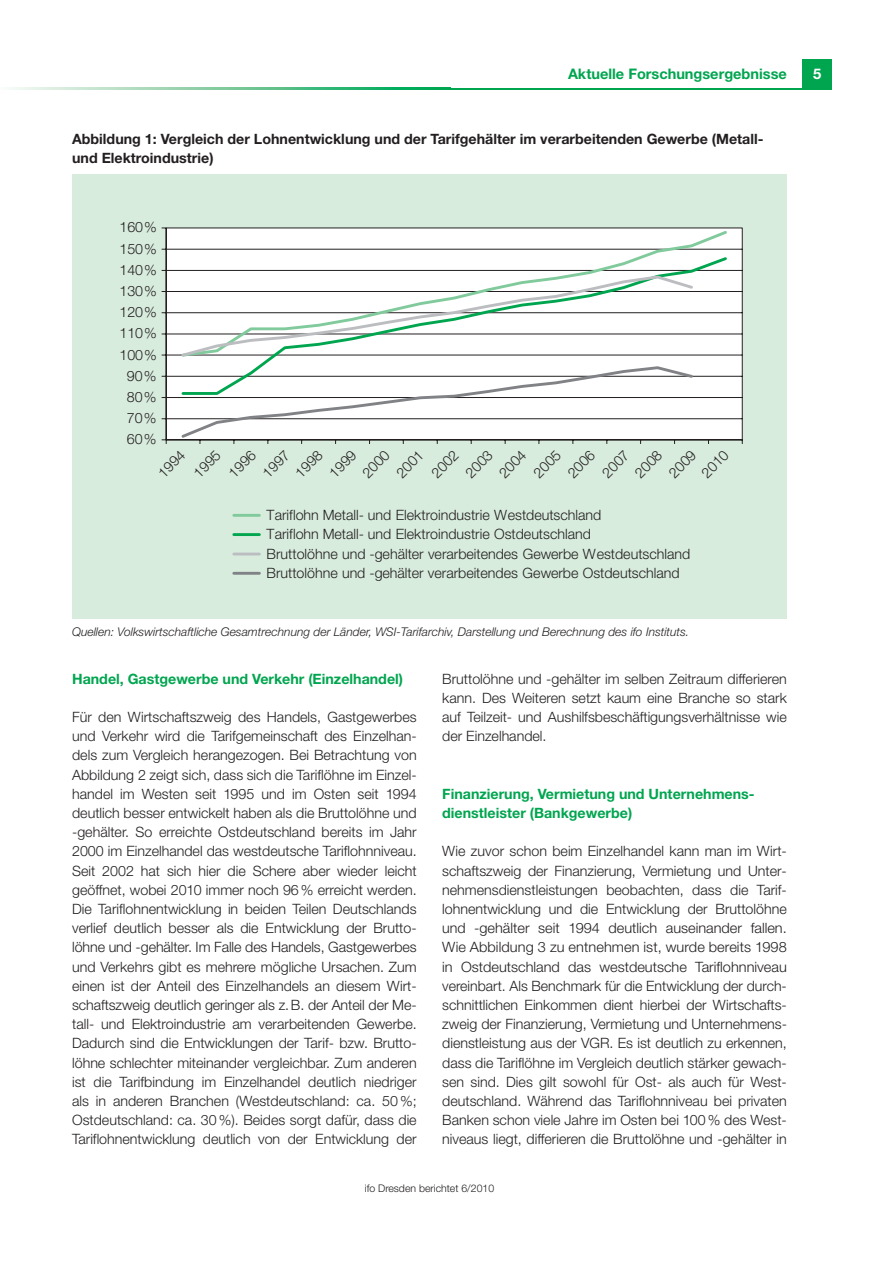
<style>
.page{position:relative;width:893px;height:1263px;background:#fff}
.page>*{position:absolute;margin:0;border:0;box-sizing:border-box;transform-origin:0 0}
.t1{font:700 14.7px "Helvetica Neue";color:#fff}
.t2{font:700 14.55px "Helvetica Neue";color:#00a54f}
.t3{font:300 14.25px/19.2px "Helvetica Neue";color:#231f20;text-align:justify}
.t4{font:700 14.25px/18.8px "Helvetica Neue";color:#231f20}
.t5{font:700 14.25px/19.2px "Helvetica Neue";color:#00a54f}
.t6{font:italic 300 12px "Helvetica Neue";color:#231f20}
.t7{font:300 10.5px "Helvetica Neue";color:#231f20}
</style>
<div class="page">
<div style="left:802px;top:60px;width:30px;height:29px;background:#00a54f"></div>
<hr style="left:447px;top:88px;width:385px;height:1px;background:#00a54f">
<svg style="left:11px;top:88px;width:436px;height:1px"></svg>
<div style="left:72px;top:174px;width:714px;height:445px;background:#d8ecdd"></div>
<svg style="left:161px;top:227px;width:581px;height:217px"></svg>
<svg style="left:180px;top:229px;width:549px;height:26px;background:#f4f5f4"></svg>
<svg style="left:180px;top:255px;width:549px;height:141px;background:#f2f4f3"></svg>
<svg style="left:179px;top:274px;width:516px;height:85px;background:#e9efeb"></svg>
<svg style="left:179px;top:365px;width:516px;height:75px;background:#edeeed"></svg>
<hr style="left:234px;top:514px;width:25px;height:3px;background:#80ca9c">
<hr style="left:234px;top:533px;width:25px;height:3px;background:#00a54f">
<hr style="left:234px;top:553px;width:25px;height:2px;background:#bcbdc0">
<hr style="left:234px;top:572px;width:25px;height:3px;background:#808285">
<p class="t2" style="left:568px;top:69px;width:220px">Aktuelle Forschungsergebnisse</p>
<p class="t4" style="left:72px;top:131px;width:693px">Abbildung 1: Vergleich der Lohnentwicklung und der Tarifgehälter im verarbeitenden Gewerbe (Metall&shy;und Elektroindustrie)</p>
<p class="t3" style="left:119px;top:219px;width:39px">160%</p>
<p class="t3" style="left:119px;top:240px;width:39px">150%</p>
<p class="t3" style="left:119px;top:261px;width:39px">140%</p>
<p class="t3" style="left:119px;top:283px;width:39px">130%</p>
<p class="t3" style="left:119px;top:304px;width:39px">120%</p>
<p class="t3" style="left:119px;top:325px;width:39px">110%</p>
<p class="t3" style="left:119px;top:346px;width:39px">100%</p>
<p class="t3" style="left:127px;top:367px;width:31px">90%</p>
<p class="t3" style="left:127px;top:389px;width:31px">80%</p>
<p class="t3" style="left:127px;top:410px;width:31px">70%</p>
<p class="t3" style="left:127px;top:431px;width:31px">60%</p>
<p class="t3" style="left:155px;top:469px;width:33px;rotate:-45deg">1994</p>
<p class="t3" style="left:190px;top:469px;width:33px;rotate:-45deg">1995</p>
<p class="t3" style="left:225px;top:469px;width:33px;rotate:-45deg">1996</p>
<p class="t3" style="left:259px;top:469px;width:33px;rotate:-45deg">1997</p>
<p class="t3" style="left:292px;top:469px;width:33px;rotate:-45deg">1998</p>
<p class="t3" style="left:326px;top:469px;width:33px;rotate:-45deg">1999</p>
<p class="t3" style="left:359px;top:469px;width:33px;rotate:-45deg">2000</p>
<p class="t3" style="left:393px;top:469px;width:33px;rotate:-45deg">2001</p>
<p class="t3" style="left:428px;top:469px;width:33px;rotate:-45deg">2002</p>
<p class="t3" style="left:462px;top:469px;width:33px;rotate:-45deg">2003</p>
<p class="t3" style="left:495px;top:469px;width:33px;rotate:-45deg">2004</p>
<p class="t3" style="left:530px;top:469px;width:33px;rotate:-45deg">2005</p>
<p class="t3" style="left:564px;top:469px;width:33px;rotate:-45deg">2006</p>
<p class="t3" style="left:598px;top:469px;width:33px;rotate:-45deg">2007</p>
<p class="t3" style="left:631px;top:469px;width:33px;rotate:-45deg">2008</p>
<p class="t3" style="left:665px;top:469px;width:33px;rotate:-45deg">2009</p>
<p class="t3" style="left:698px;top:469px;width:33px;rotate:-45deg">2010</p>
<p class="t3" style="left:267px;top:507px;width:425px;text-align:left">Tariflohn Metall- und Elektroindustrie Westdeutschland<br>Tariflohn Metall- und Elektroindustrie Ostdeutschland<br>Bruttolöhne und -gehälter verarbeitendes Gewerbe Westdeutschland Bruttolöhne und -gehälter verarbeitendes Gewerbe Ostdeutschland</p>
<p class="t6" style="left:72px;top:628px;width:618px">Quellen: Volkswirtschaftliche Gesamtrechnung der Länder, WSI-Tarifarchiv, Darstellung und Berechnung des ifo Instituts.</p>
<p class="t5" style="left:72px;top:670px;width:332px">Handel, Gastgewerbe und Verkehr (Einzelhandel)</p>
<p class="t3" style="left:72px;top:709px;width:346px">Für den Wirtschaftszweig des Handels, Gastgewerbes und Verkehr wird die Tarifgemeinschaft des Einzelhan&shy;dels zum Vergleich herangezogen. Bei Betrachtung von Abbildung 2 zeigt sich, dass sich die Tariflöhne im Einzel&shy;handel im Westen seit 1995 und im Osten seit 1994 deutlich besser entwickelt haben als die Bruttolöhne und -gehälter. So erreichte Ostdeutschland bereits im Jahr 2000 im Einzelhandel das westdeutsche Tariflohnniveau.<br>Seit 2002 hat sich hier die Schere aber wieder leicht geöffnet, wobei 2010 immer noch 96 % erreicht werden.<br>Die Tariflohnentwicklung in beiden Teilen Deutschlands verlief deutlich besser als die Entwicklung der Brutto - löhne und -gehälter. Im Falle des Handels, Gastgewerbes und Verkehrs gibt es mehrere mögliche Ursachen. Zum einen ist der Anteil des Einzelhandels an diesem Wirt&shy;schaftszweig deutlich geringer als z. B. der Anteil der Me - tall- und Elektroindustrie am verarbeitenden Gewerbe.<br>Dadurch sind die Entwicklungen der Tarif- bzw. Brutto - löhne schlechter miteinander vergleichbar. Zum anderen ist die Tarifbindung im Einzelhandel deutlich niedriger als in anderen Branchen (Westdeutschland: ca. 50 %; Ostdeutschland: ca. 30 %). Beides sorgt dafür, dass die Tariflohnentwicklung deutlich von der Entwicklung der</p>
<p class="t3" style="left:442px;top:670px;width:346px">Bruttolöhne und -gehälter im selben Zeitraum differieren kann. Des Weiteren setzt kaum eine Branche so stark auf Teilzeit- und Aushilfsbeschäftigungsverhältnisse wie der Einzelhandel.</p>
<p class="t5" style="left:442px;top:785px;width:314px">Finanzierung, Vermietung und Unternehmens&shy;dienstleister (Bankgewerbe)</p>
<p class="t3" style="left:442px;top:843px;width:346px">Wie zuvor schon beim Einzelhandel kann man im Wirt&shy;schaftszweig der Finanzierung, Vermietung und Unter&shy;nehmensdienstleistungen beobachten, dass die Tarif - lohn entwicklung und die Entwicklung der Bruttolöhne und -gehälter seit 1994 deutlich auseinander fallen.<br>Wie Abbildung 3 zu entnehmen ist, wurde bereits 1998 in Ostdeutschland das westdeutsche Tariflohnniveau ver ein bart. Als Benchmark für die Entwicklung der durch - schnittlichen Einkommen dient hierbei der Wirtschafts&shy;zweig der Finanzierung, Vermietung und Unternehmens&shy;dienstleistung aus der VGR. Es ist deutlich zu erkennen, dass die Tariflöhne im Vergleich deutlich stärker gewach&shy;sen sind. Dies gilt sowohl für Ost- als auch für West&shy;deutschland. Während das Tariflohnniveau bei privaten Banken schon viele Jahre im Osten bei 100 % des West&shy;niveaus liegt, differieren die Bruttolöhne und -gehälter in</p>
<p class="t7" style="left:365px;top:1185px;width:131px">ifo Dresden berichtet 6/2010</p>
<p class="t1" style="left:813px;top:69px;width:10px">5</p>
</div>
